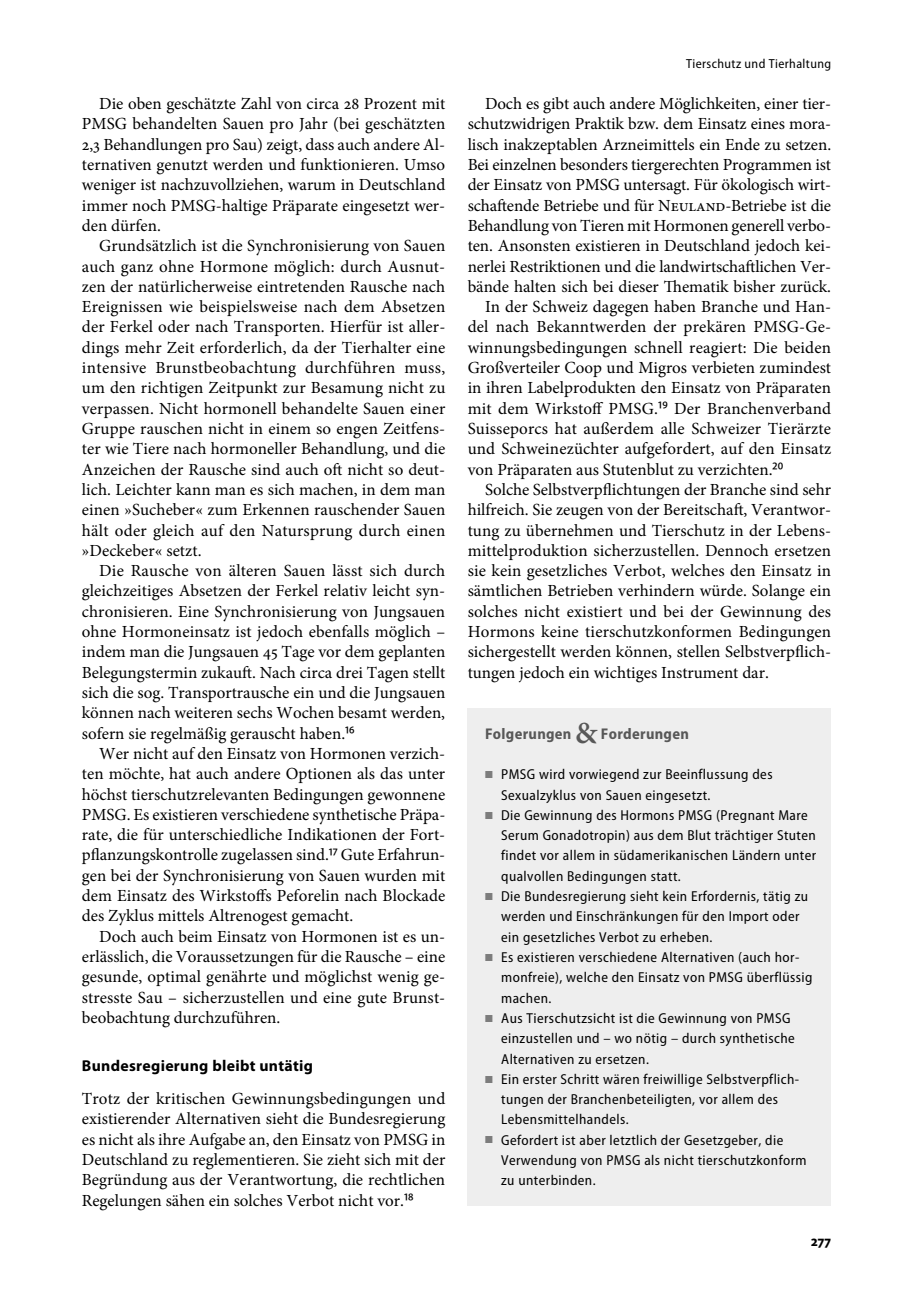
<style>
.page{position:relative;width:918px;height:1315px;background:#fff}
.page>*{position:absolute;margin:0;border:0;box-sizing:border-box;transform-origin:0 0}
.t1{font:16.97px/20.3px "Minion Pro";color:#000;text-align:justify}
.t2{font:700 15.75px "Myriad Pro";letter-spacing:.02em;color:#000}
.t3{font:700 semi-condensed 15.58px "Myriad Pro";letter-spacing:.02em;color:#585858}
.t4{font:700 semi-condensed 14.88px "Myriad Pro";color:#000}
.t5{font:semi-condensed 14.35px/20.3px "Myriad Pro";letter-spacing:.03em;color:#000}
.t6{font:semi-condensed 13.12px "Myriad Pro";letter-spacing:.03em;color:#000}
.s1{font-family:"Myriad Pro";font-stretch:semi-condensed;font-size:17.5px}
.s2{font-family:"Minion Pro";font-weight:600;font-stretch:normal;font-size:30.8px}
.s3{color:#7c7c7c}
</style>
<div class="page">
<div style="left:468px;top:708px;width:363px;height:497px;background:#eee"></div>
<p class="t1" style="left:82px;top:95px;width:365px;text-indent:17px">Die oben geschätzte Zahl von circa 28 Prozent mit PMSG behandelten Sauen pro Jahr (bei geschätzten 2,3 Behandlungen pro Sau) zeigt, dass auch andere Al&shy;ternativen genutzt werden und funktionieren. Umso weniger ist nachzuvollziehen, warum in Deutschland immer noch PMSG-haltige Präparate eingesetzt wer&shy;den dürfen.</p>
<p class="t1" style="left:82px;top:237px;width:365px;text-indent:17px">Grundsätzlich ist die Synchronisierung von Sauen auch ganz ohne Hormone möglich: durch Ausnut&shy;zen der natürlicherweise eintretenden Rausche nach Ereignissen wie beispielsweise nach dem Absetzen der Ferkel oder nach Transporten. Hierfür ist aller&shy;dings mehr Zeit erforderlich, da der Tierhalter eine intensive Brunstbeobachtung durchführen muss, um den richtigen Zeitpunkt zur Besamung nicht zu verpassen. Nicht hormonell behandelte Sauen einer Gruppe rauschen nicht in einem so engen Zeitfens&shy;ter wie Tiere nach hormoneller Behandlung, und die Anzeichen der Rausche sind auch oft nicht so deut&shy;lich. Leichter kann man es sich machen, in dem man einen »Sucheber« zum Erkennen rauschender Sauen hält oder gleich auf den Natursprung durch einen »Deckeber« setzt.</p>
<p class="t1" style="left:82px;top:562px;width:365px;text-indent:17px">Die Rausche von älteren Sauen lässt sich durch gleichzeitiges Absetzen der Ferkel relativ leicht syn&shy;chronisieren. Eine Synchronisierung von Jungsauen ohne Hormoneinsatz ist jedoch ebenfalls möglich – indem man die Jungsauen 45 Tage vor dem geplanten Belegungstermin zukauft. Nach circa drei Tagen stellt sich die sog. Transportrausche ein und die Jungsauen können nach weiteren sechs Wochen besamt werden, sofern sie regelmäßig gerauscht haben.<span class="s1">¹⁶</span></p>
<p class="t1" style="left:82px;top:745px;width:365px;text-indent:17px">Wer nicht auf den Einsatz von Hormonen verzich&shy;ten möchte, hat auch andere Optionen als das unter höchst tierschutzrelevanten Bedingungen gewonnene PMSG. Es existieren verschiedene synthetische Präpa&shy;rate, die für unterschiedliche Indikationen der Fort&shy;pflanzungskontrolle zugelassen sind.<span class="s1">¹⁷</span> Gute Erfahrun&shy;gen bei der Synchronisierung von Sauen wurden mit dem Einsatz des Wirkstoffs Peforelin nach Blockade des Zyklus mittels Altrenogest gemacht.</p>
<p class="t1" style="left:82px;top:927px;width:365px;text-indent:17px">Doch auch beim Einsatz von Hormonen ist es un&shy;erlässlich, die Voraussetzungen für die Rausche – eine gesunde, optimal genährte und möglichst wenig ge&shy;stresste Sau – sicherzustellen und eine gute Brunst&shy;beobachtung durchzuführen.</p>
<p class="t2" style="left:82px;top:1060px;width:233px">Bundesregierung bleibt untätig</p>
<p class="t1" style="left:82px;top:1090px;width:365px">Trotz der kritischen Gewinnungsbedingungen und existierender Alternativen sieht die Bundesregierung es nicht als ihre Aufgabe an, den Einsatz von PMSG in Deutschland zu reglementieren. Sie zieht sich mit der Begründung aus der Verantwortung, die rechtlichen Regelungen sähen ein solches Verbot nicht vor.<span class="s1">¹⁸</span></p>
<p class="t6" style="left:686px;top:59px;width:146px">Tierschutz und Tierhaltung</p>
<p class="t1" style="left:485px;top:95px;width:348px">Doch es gibt auch andere Möglichkeiten, einer tier-</p>
<p class="t1" style="left:468px;top:115px;width:365px">schutzwidrigen Praktik bzw. dem Einsatz eines mora-</p>
<p class="t1" style="left:468px;top:136px;width:365px">lisch inakzeptablen Arzneimittels ein Ende zu setzen.</p>
<p class="t1" style="left:468px;top:156px;width:365px">Bei einzelnen besonders tiergerechten Programmen ist</p>
<p class="t1" style="left:468px;top:176px;width:365px">der Einsatz von PMSG untersagt. Für ökologisch wirt-</p>
<p class="t1" style="left:468px;top:197px;width:365px">schaftende Betriebe und für Neuland-Betriebe ist die</p>
<p class="t1" style="left:468px;top:217px;width:365px">Behandlung von Tieren mit Hormonen generell verbo-</p>
<p class="t1" style="left:468px;top:237px;width:365px">ten. Ansonsten existieren in Deutschland jedoch kei-</p>
<p class="t1" style="left:468px;top:257px;width:365px">nerlei Restriktionen und die landwirtschaftlichen Ver-</p>
<p class="t1" style="left:468px;top:278px;width:365px">bände halten sich bei dieser Thematik bisher zurück.</p>
<p class="t1" style="left:485px;top:298px;width:348px">In der Schweiz dagegen haben Branche und Han-</p>
<p class="t1" style="left:468px;top:318px;width:365px">del nach Bekanntwerden der prekären PMSG-Ge-</p>
<p class="t1" style="left:468px;top:339px;width:365px">winnungsbedingungen schnell reagiert: Die beiden</p>
<p class="t1" style="left:468px;top:359px;width:365px">Großverteiler Coop und Migros verbieten zumindest</p>
<p class="t1" style="left:468px;top:379px;width:365px">in ihren Labelprodukten den Einsatz von Präparaten</p>
<p class="t1" style="left:468px;top:400px;width:365px">mit dem Wirkstoff PMSG.<span class="s1">¹⁹</span> Der Branchenverband</p>
<p class="t1" style="left:468px;top:420px;width:365px">Suisseporcs hat außerdem alle Schweizer Tierärzte</p>
<p class="t1" style="left:468px;top:440px;width:365px">und Schweinezüchter aufgefordert, auf den Einsatz</p>
<p class="t1" style="left:468px;top:460px;width:317px">von Präparaten aus Stutenblut zu verzichten.<span class="s1">²⁰</span></p>
<p class="t1" style="left:485px;top:481px;width:348px">Solche Selbstverpflichtungen der Branche sind sehr</p>
<p class="t1" style="left:468px;top:501px;width:365px">hilfreich. Sie zeugen von der Bereitschaft, Verantwor-</p>
<p class="t1" style="left:468px;top:521px;width:365px">tung zu übernehmen und Tierschutz in der Lebens-</p>
<p class="t1" style="left:468px;top:542px;width:365px">mittelproduktion sicherzustellen. Dennoch ersetzen</p>
<p class="t1" style="left:468px;top:562px;width:365px">sie kein gesetzliches Verbot, welches den Einsatz in</p>
<p class="t1" style="left:468px;top:582px;width:365px">sämtlichen Betrieben verhindern würde. Solange ein</p>
<p class="t1" style="left:468px;top:603px;width:365px">solches nicht existiert und bei der Gewinnung des</p>
<p class="t1" style="left:468px;top:623px;width:365px">Hormons keine tierschutzkonformen Bedingungen</p>
<p class="t1" style="left:468px;top:643px;width:365px">sichergestellt werden können, stellen Selbstverpflich-</p>
<p class="t1" style="left:468px;top:663px;width:303px">tungen jedoch ein wichtiges Instrument dar.</p>
<p class="t3" style="left:485px;top:727px;width:205px">Folgerungen <span class="s2">&amp;</span> Forderungen</p>
<p class="t5" style="left:501px;top:766px;width:273px;text-indent:-16px"><span class="s3">■</span> PMSG wird vorwiegend zur Beeinflussung des<br>Sexualzyklus von Sauen eingesetzt.</p>
<p class="t5" style="left:501px;top:806px;width:316px;text-indent:-16px"><span class="s3">■</span> Die Gewinnung des Hormons PMSG (Pregnant Mare Serum Gonadotropin) aus dem Blut trächtiger Stuten findet vor allem in südamerikanischen Ländern unter qualvollen Bedingungen statt.</p>
<p class="t5" style="left:501px;top:887px;width:308px;text-indent:-16px"><span class="s3">■</span> Die Bundesregierung sieht kein Erfordernis, tätig zu werden und Einschränkungen für den Import oder ein gesetzliches Verbot zu erheben.</p>
<p class="t5" style="left:501px;top:948px;width:313px;text-indent:-16px"><span class="s3">■</span> Es existieren verschiedene Alternativen (auch hor&shy;monfreie), welche den Einsatz von PMSG überflüssig machen.</p>
<p class="t5" style="left:501px;top:1009px;width:295px;text-indent:-16px"><span class="s3">■</span> Aus Tierschutzsicht ist die Gewinnung von PMSG einzustellen und – wo nötig – durch synthetische<br>Alternativen zu ersetzen.</p>
<p class="t5" style="left:501px;top:1070px;width:300px;text-indent:-16px"><span class="s3">■</span> Ein erster Schritt wären freiwillige Selbstverpflich&shy;tungen der Branchenbeteiligten, vor allem des<br>Lebensmittelhandels.</p>
<p class="t5" style="left:501px;top:1131px;width:307px;text-indent:-16px"><span class="s3">■</span> Gefordert ist aber letztlich der Gesetzgeber, die<br>Verwendung von PMSG als nicht tierschutzkonform zu unterbinden.</p>
<p class="t4" style="left:811px;top:1235px;width:22px">277</p>
</div>
